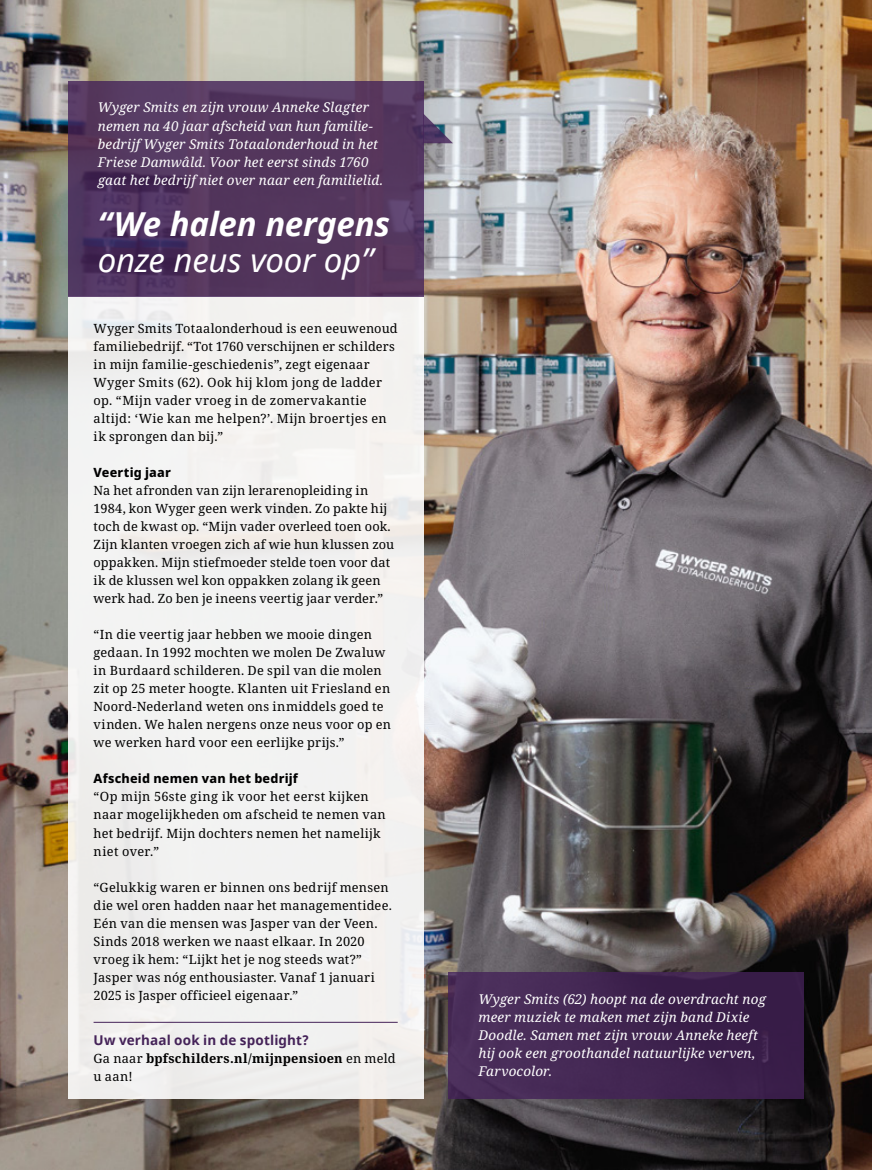
<style>
.page{position:relative;width:872px;height:1170px;background:#fff}
.page>*{position:absolute;margin:0;border:0;box-sizing:border-box;transform-origin:0 0}
.t1{font:italic 700 33px "Noto Sans";letter-spacing:-.005em;color:#fff}
.t2{font:italic 33px "Noto Sans";letter-spacing:-.01em;color:#fff}
.t3{font:italic 13.5px/18px "Noto Serif";letter-spacing:.01em;color:#fff}
.t4{font:700 13.5px "Noto Sans";letter-spacing:.01em;color:#442258}
.t5{font:12.75px/18px "Noto Serif";letter-spacing:.015em;color:#000}
.t6{font:700 12.75px/18px "Noto Serif";letter-spacing:.015em;color:#000}
.t7{font:800 12.75px "Noto Sans";letter-spacing:.015em;color:#000}
.s1{font-weight:400}
</style>
<div class="page">
<img style="left:0;top:0;width:872px;height:1169px">
<svg style="left:423px;top:113px;width:30px;height:30px"></svg>
<div style="left:68px;top:296px;width:355px;height:802px;background:#f2f2f1"></div>
<hr style="left:94px;top:1021px;width:304px;height:1px;background:#442258">
<svg style="left:68px;top:81px;width:355px;height:215px;background:#52365e"></svg>
<div style="left:449px;top:972px;width:355px;height:126px;background:#412551"></div>
<p class="t3" style="left:98px;top:99px;width:287px">Wyger Smits en zijn vrouw Anneke Slagter nemen na 40 jaar afscheid van hun familie&shy;bedrijf Wyger Smits Totaalonderhoud in het Friese Damwâld. Voor het eerst sinds 1760 gaat het bedrijf niet over naar een familielid.</p>
<h1 class="t1" style="left:98px;top:200px;width:294px">“We halen nergens</h1>
<h1 class="t2" style="left:98px;top:236px;width:277px">onze neus voor op”</h1>
<p class="t5" style="left:94px;top:320px;width:306px">Wyger Smits Totaalonderhoud is een eeuwenoud familiebedrijf. “Tot 1760 verschijnen er schilders in mijn familie-geschiedenis”, zegt eigenaar Wyger Smits (62). Ook hij klom jong de ladder op. “Mijn vader vroeg in de zomervakantie altijd: ‘Wie kan me helpen?’. Mijn broertjes en ik sprongen dan bij.”</p>
<p class="t7" style="left:94px;top:463px;width:79px">Veertig jaar</p>
<p class="t5" style="left:94px;top:482px;width:302px">Na het afronden van zijn lerarenopleiding in 1984, kon Wyger geen werk vinden. Zo pakte hij toch de kwast op. “Mijn vader overleed toen ook.<br>Zijn klanten vroegen zich af wie hun klussen zou oppakken. Mijn stiefmoeder stelde toen voor dat ik de klussen wel kon oppakken zolang ik geen werk had. Zo ben je ineens veertig jaar verder.”</p>
<p class="t5" style="left:94px;top:626px;width:299px">“In die veertig jaar hebben we mooie dingen gedaan. In 1992 mochten we molen De Zwaluw in Burdaard schilderen. De spil van die molen zit op 25 meter hoogte. Klanten uit Friesland en Noord-Nederland weten ons inmiddels goed te vinden. We halen nergens onze neus voor op en we werken hard voor een eerlijke prijs.”</p>
<p class="t7" style="left:94px;top:769px;width:206px">Afscheid nemen van het bedrijf</p>
<p class="t5" style="left:94px;top:788px;width:294px">“Op mijn 56ste ging ik voor het eerst kijken naar mogelijkheden om afscheid te nemen van het bedrijf. Mijn dochters nemen het namelijk niet over.”</p>
<p class="t5" style="left:94px;top:878px;width:300px">“Gelukkig waren er binnen ons bedrijf mensen die wel oren hadden naar het managementidee.<br>Eén van die mensen was Jasper van der Veen.<br>Sinds 2018 werken we naast elkaar. In 2020 vroeg ik hem: “Lijkt het je nog steeds wat?” Jasper was nóg enthousiaster. Vanaf 1 januari 2025 is Jasper officieel eigenaar.”</p>
<p class="t4" style="left:94px;top:1030px;width:217px">Uw verhaal ook in de spotlight?</p>
<p class="t6" style="left:94px;top:1049px;width:304px"><span class="s1">Ga naar</span> bpfschilders.nl/mijnpensioen <span class="s1">en meld u aan!</span></p>
<p class="t3" style="left:478px;top:990px;width:289px">Wyger Smits (62) hoopt na de overdracht nog meer muziek te maken met zijn band Dixie Doodle. Samen met zijn vrouw Anneke heeft hij ook een groothandel natuurlijke verven, Farvocolor.</p>
</div>
